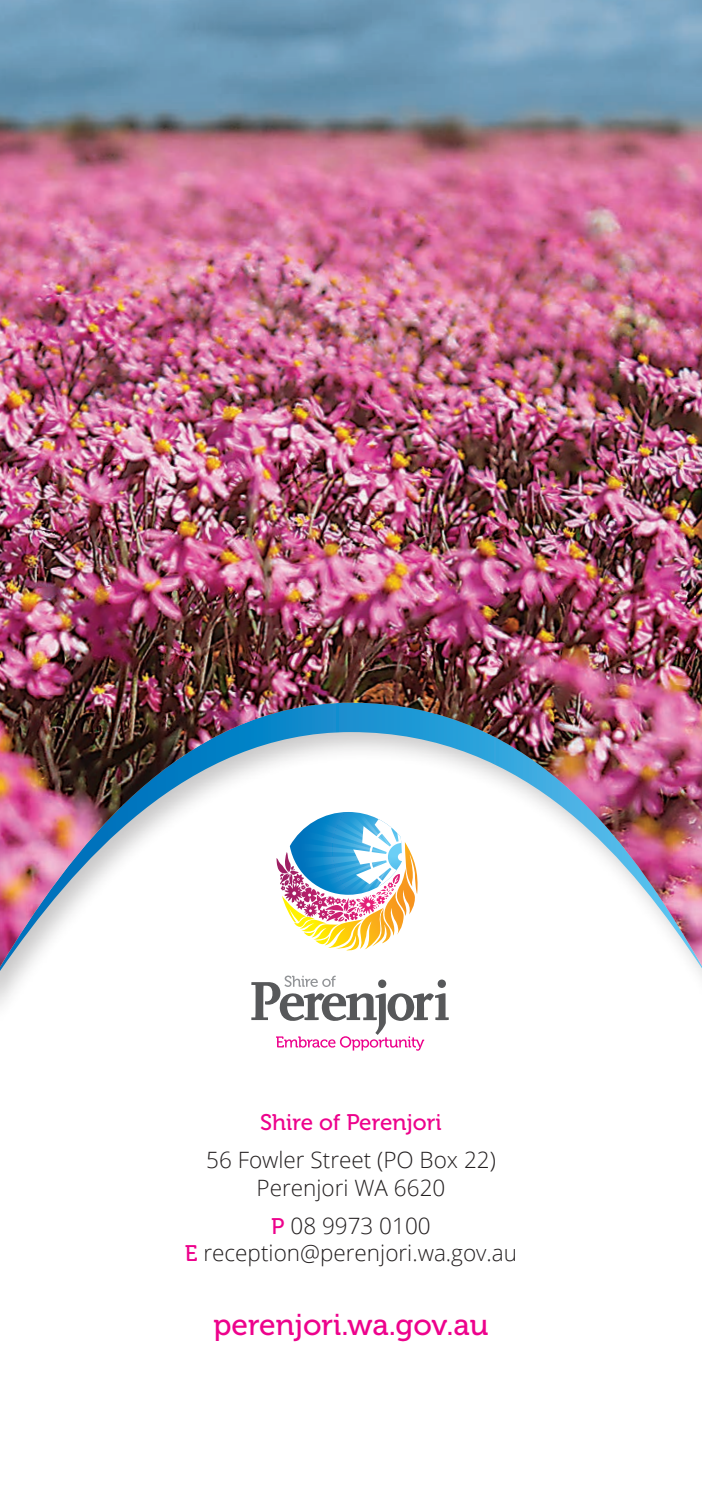
<style>
.page{position:relative;width:702px;height:1489px;background:#fff}
.page>*{position:absolute;margin:0;border:0;box-sizing:border-box;transform-origin:0 0}
.t1{font:30px "Museo 500";color:#ed028c}
.t2{font:300 22.5px/27.5px "Open Sans";color:#231f20;text-align:center}
.t3{font:22.5px "Museo 500";color:#ed028c}
.s1{font-family:"Museo 500";font-weight:400;color:#ed028c}
</style>
<div class="page">
<img style="left:0;top:0;width:702px;height:966px">
<svg style="left:276px;top:812px;width:143px;height:139px"></svg>
<svg style="left:251px;top:975px;width:197px;height:75px"></svg>
<p class="t3" style="left:260px;top:1109px;width:183px">Shire of Perenjori</p>
<p class="t2" style="left:206px;top:1145px;width:291px">56 Fowler Street (PO Box 22)<br>Perenjori WA 6620</p>
<p class="t2" style="left:185px;top:1211px;width:334px"><span class="s1">P</span> 08 9973 0100<br><span class="s1">E</span> reception@perenjori.wa.gov.au</p>
<p class="t1" style="left:213px;top:1308px;width:276px">perenjori.wa.gov.au</p>
</div>
